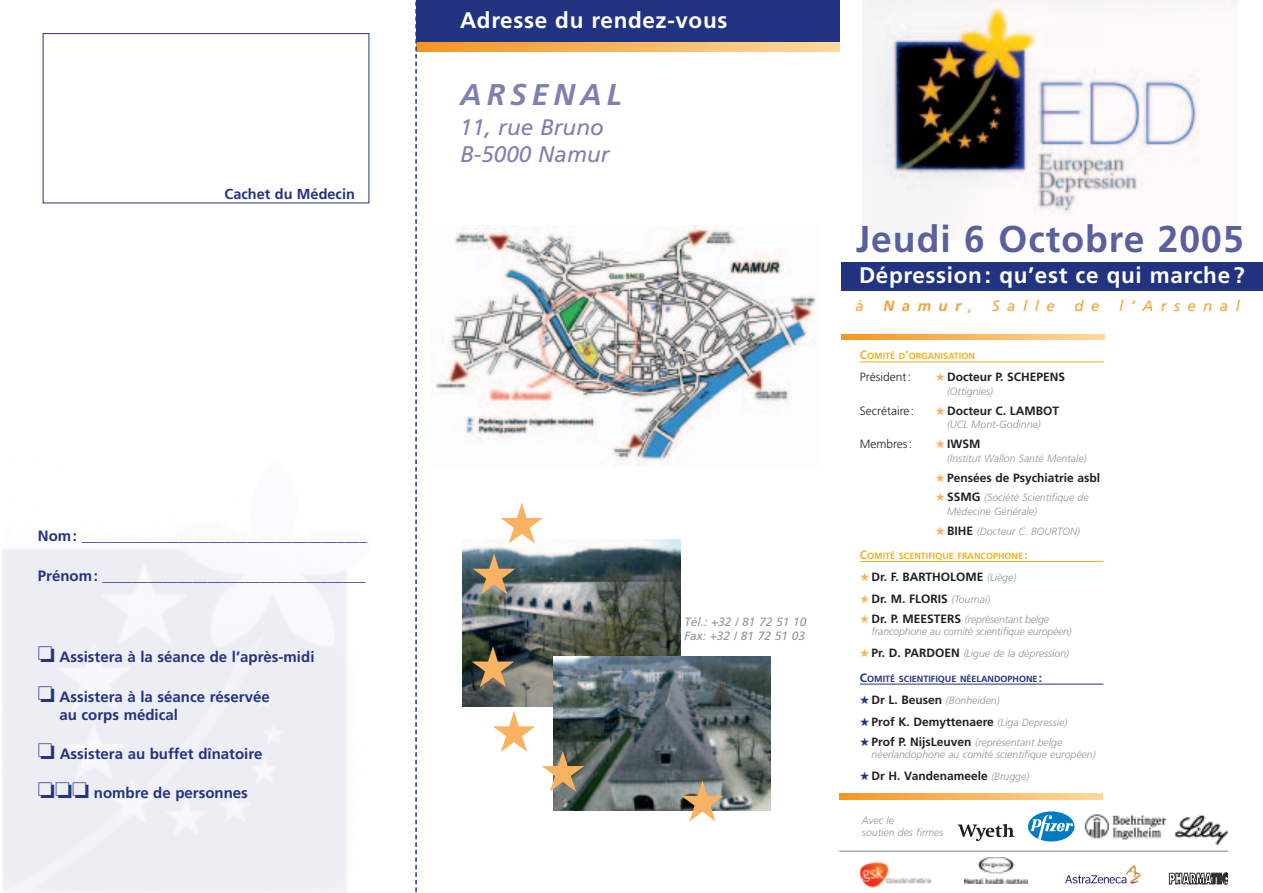
<style>
.page{position:relative;width:1263px;height:893px;background:#fff}
.page>*{position:absolute;margin:0;border:0;box-sizing:border-box;transform-origin:0 0}
.t1{font:700 37.2px "Frutiger";letter-spacing:.03em;color:#5a5f9d}
.t2{font:italic 700 30px "Frutiger";letter-spacing:.165em;color:#7f7fb2}
.t3{font:700 22.5px "Frutiger";letter-spacing:.03em;color:#fff}
.t4{font:italic 22.5px/27px "Frutiger";color:#7f7fb2}
.t5{font:700 15px/18px "Frutiger";color:#223381}
.t6{font:italic 15px "Frutiger";letter-spacing:.5em;color:#f79f37}
.t7{font:italic 700 15px "Frutiger";letter-spacing:.5em;color:#f79f37}
.t8{font:700 14.4px "Frutiger";color:#223381}
.t9{font:700 12px "Frutiger";color:#231f20}
.t10{font:italic 12px/14.4px "Frutiger";color:#939598}
.t11{font:300 12px "Frutiger";color:#231f20}
.t12{font:italic 300 10.5px/12px "Frutiger";color:#939598}
.t13{font:700 9px "Frutiger";color:#f8af17}
.t14{font:700 9px "Frutiger";color:#223381}
.s1{font-weight:400}
.s2{font-size:12px}
.s3{color:#f9b262}
.s4{font-style:normal}
.s5{font-weight:700;font-style:normal;font-size:12px;color:#231f20}
.s6{font-weight:300;font-style:italic;font-size:10.5px;color:#939598}
.s7{color:#223381}
</style>
<div class="page">
<img style="left:862px;top:0;width:337px;height:239px">
<div style="left:841px;top:262px;width:421px;height:28px;background:#223381"></div>
<hr style="left:860px;top:361px;width:243px;height:1px;background:#f8af17">
<hr style="left:860px;top:561px;width:243px;height:1px;background:#f8af17">
<hr style="left:860px;top:684px;width:243px;height:1px;background:#223381">
<svg style="left:841px;top:334px;width:264px;height:6px;background:#f9b761"></svg>
<svg style="left:839px;top:793px;width:264px;height:6px;background:#f9b761"></svg>
<img style="left:860px;top:862px;width:72px;height:26px">
<svg style="left:1169px;top:872px;width:59px;height:13px"></svg>
<img style="left:435px;top:225px;width:381px;height:241px">
<img style="left:462px;top:540px;width:218px;height:167px">
<img style="left:553px;top:656px;width:218px;height:155px">
<div style="left:416px;top:0;width:423px;height:43px;background:#223381"></div>
<svg style="left:417px;top:43px;width:422px;height:8px;background:#f9b761"></svg>
<div style="left:43px;top:33px;width:326px;height:170px;border:1px solid #223381"></div>
<svg style="left:415px;top:1px;width:2px;height:891px"></svg>
<svg style="left:1065px;top:875px;width:61px;height:8px"></svg>
<img style="left:1126px;top:865px;width:15px;height:19px">
<img style="left:965px;top:858px;width:63px;height:26px">
<svg style="left:1028px;top:811px;width:46px;height:30px"></svg>
<svg style="left:1031px;top:814px;width:42px;height:26px"></svg>
<hr style="left:839px;top:850px;width:389px;height:2px;background:#a8a9ad">
<svg style="left:958px;top:824px;width:56px;height:17px"></svg>
<img style="left:1084px;top:814px;width:83px;height:26px">
<img style="left:1174px;top:814px;width:55px;height:32px">
<svg style="left:553px;top:751px;width:31px;height:40px"></svg>
<svg style="left:472px;top:646px;width:42px;height:41px;background:#37413c"></svg>
<svg style="left:473px;top:553px;width:42px;height:41px;background:#546b74"></svg>
<svg style="left:501px;top:540px;width:42px;height:3px"></svg>
<svg style="left:681px;top:781px;width:43px;height:30px"></svg>
<h3 class="t8" style="left:225px;top:188px;width:132px">Cachet du Médecin</h3>
<h3 class="t5" style="left:38px;top:528px;width:331px">Nom: ______________________________________</h3>
<h3 class="t5" style="left:38px;top:568px;width:329px">Prénom: ___________________________________</h3>
<h3 class="t5" style="left:38px;top:649px;width:278px">❏ Assistera à la séance de l’après-midi</h3>
<h3 class="t5" style="left:59px;top:689px;width:212px;text-indent:-22px">❏ Assistera à la séance réservée au corps médical</h3>
<h3 class="t5" style="left:38px;top:746px;width:226px">❏ Assistera au buffet dînatoire</h3>
<h3 class="t5" style="left:38px;top:785px;width:212px">❏❏❏ nombre de personnes</h3>
<h3 class="t3" style="left:460px;top:11px;width:269px">Adresse du rendez-vous</h3>
<h2 class="t2" style="left:460px;top:82px;width:163px">ARSENAL</h2>
<h3 class="t4" style="left:460px;top:116px;width:151px">11, rue Bruno<br>B-5000 Namur</h3>
<p class="t10" style="left:684px;top:615px;width:124px">Tél.: +32 / 81 72 51 10<br>Fax: +32 / 81 72 51 03</p>
<h1 class="t1" style="left:856px;top:224px;width:389px">Jeudi 6 Octobre 2005</h1>
<h3 class="t3" style="left:859px;top:266px;width:387px">Dépression: qu’est ce qui marche?</h3>
<h3 class="t6" style="left:855px;top:300px;width:10px">à</h3>
<h3 class="t7" style="left:883px;top:300px;width:91px">Namur<span class="s1">,</span></h3>
<h3 class="t6" style="left:992px;top:300px;width:64px">Salle</h3>
<h3 class="t6" style="left:1074px;top:300px;width:27px">d e</h3>
<h3 class="t6" style="left:1119px;top:300px;width:122px">l’Arsenal</h3>
<p class="t13" style="left:860px;top:353px;width:117px"><span class="s2">C</span>OMITÉ D<span class="s2">’</span>ORGANISATION</p>
<p class="t11" style="left:860px;top:372px;width:53px">Président:</p>
<p class="t9" style="left:935px;top:372px;width:131px"><span class="s3">★</span> Docteur P. SCHEPENS</p>
<p class="t12" style="left:947px;top:386px;width:50px">(Ottignies)<span class="s4">.</span></p>
<p class="t11" style="left:860px;top:406px;width:56px">Secrétaire:</p>
<p class="t9" style="left:935px;top:406px;width:125px"><span class="s3">★</span> Docteur C. LAMBOT</p>
<p class="t12" style="left:947px;top:419px;width:95px">(UCL Mont-Godinne)</p>
<p class="t11" style="left:860px;top:439px;width:54px">Membres:</p>
<p class="t9" style="left:935px;top:439px;width:47px"><span class="s3">★</span> IWSM</p>
<p class="t12" style="left:947px;top:453px;width:141px">(Institut Wallon Santé Mentale)</p>
<p class="t9" style="left:935px;top:473px;width:166px"><span class="s3">★</span> Pensées de Psychiatrie asbl</p>
<p class="t12" style="left:947px;top:492px;width:143px;line-height:13.5px;text-indent:-12px"><span class="s3">★</span> <span class="s5">SSMG</span> (Société Scientifique de<br>Médecine Générale)</p>
<p class="t12" style="left:935px;top:526px;width:146px"><span class="s3">★</span> <span class="s5">BIHE</span> (Docteur C. BOURTON)</p>
<p class="t13" style="left:860px;top:552px;width:169px"><span class="s2">C</span>OMITÉ SCENTIFIQUE FRANCOPHONE <span class="s2">:</span></p>
<p class="t9" style="left:860px;top:572px;width:158px"><span class="s3">★</span> Dr. F. BARTHOLOME <span class="s6">(Liège)</span></p>
<p class="t9" style="left:860px;top:594px;width:132px"><span class="s3">★</span> Dr. M. FLORIS <span class="s6">(Tournai)</span></p>
<p class="t12" style="left:872px;top:615px;width:202px;text-indent:-12px"><span class="s3">★</span> <span class="s5">Dr. P. MEESTERS</span> (représentant belge francophone au comité scientifique européen)</p>
<p class="t12" style="left:860px;top:649px;width:211px"><span class="s3">★</span> <span class="s5">Pr. D. PARDOEN</span> (Ligue de la dépression)</p>
<p class="t14" style="left:860px;top:675px;width:184px"><span class="s2">C</span>OMITÉ SCIENTIFIQUE NÉELANDOPHONE <span class="s2">:</span></p>
<p class="t12" style="left:860px;top:695px;width:141px"><span class="s7">★</span> <span class="s5">Dr L. Beusen</span> (Bonheiden)</p>
<p class="t9" style="left:860px;top:717px;width:209px"><span class="s7">★</span> Prof K. Demyttenaere <span class="s6">(Liga Depressie)</span></p>
<p class="t12" style="left:872px;top:737px;width:225px;text-indent:-12px"><span class="s7">★</span> <span class="s5">Prof P. NijsLeuven</span> (représentant belge néerlandophone au comité scientifique européen)</p>
<p class="t9" style="left:860px;top:771px;width:171px"><span class="s7">★</span> Dr H. Vandenameele <span class="s6">(Brugge)</span></p>
<p class="t12" style="left:862px;top:815px;width:83px">Avec le<br>soutien des firmes</p>
</div>
